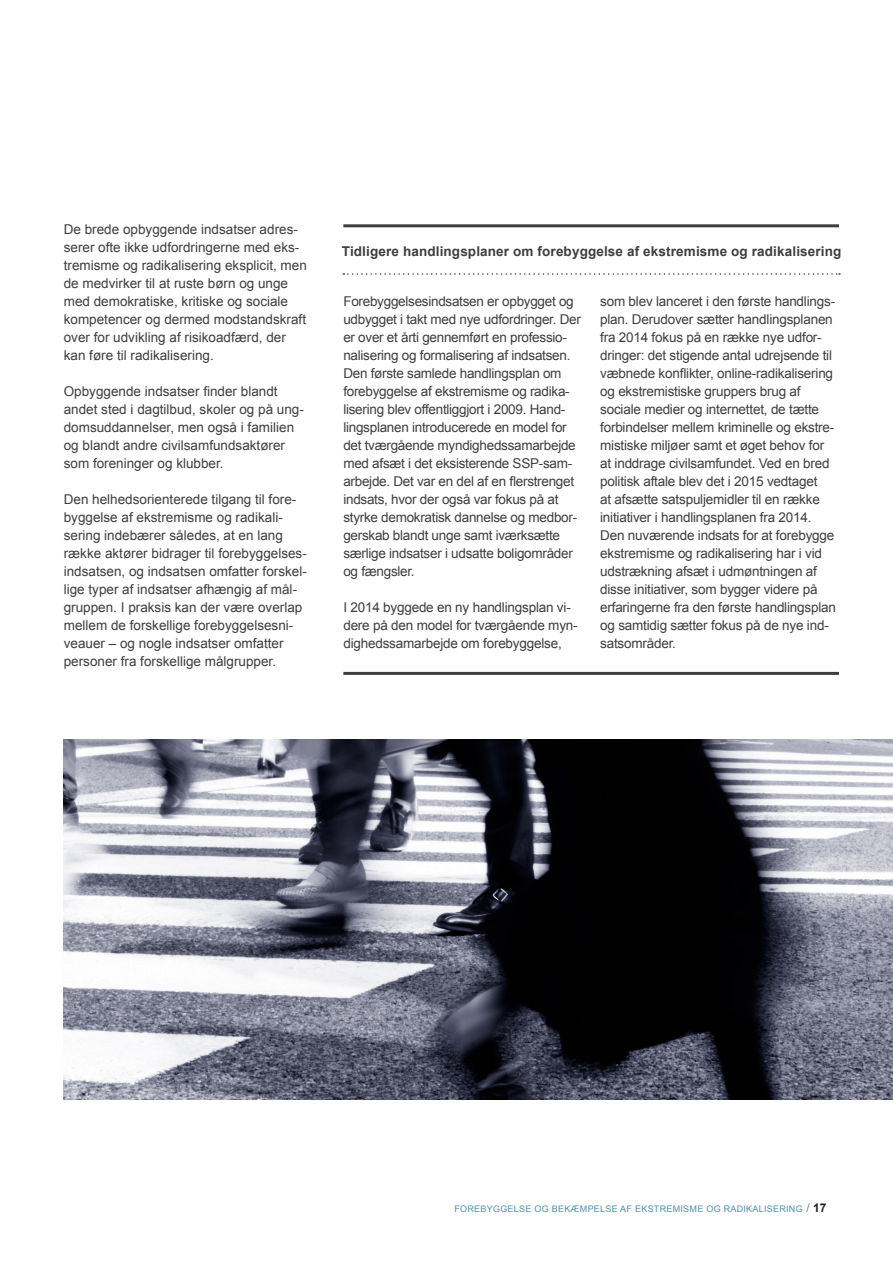
<style>
.page{position:relative;width:893px;height:1263px;background:#fff}
.page>*{position:absolute;margin:0;border:0;box-sizing:border-box;transform-origin:0 0}
.t1{font:13.5px/18px "Arial";letter-spacing:-.015em;color:#3e3e3f}
.Heading_2{font:700 13.5px "Arial";letter-spacing:.01em;color:#3e3e3f}
.t2{font:9px "Arial";letter-spacing:.03em;color:#4f8fac}
.s1{font-size:12px}
.s2{font-weight:700;font-size:12px;color:#231f20}
</style>
<div class="page">
<hr style="left:343px;top:224px;width:496px;height:3px;background:#3e3e3f">
<svg style="left:343px;top:273px;width:497px;height:2px"></svg>
<hr style="left:343px;top:672px;width:496px;height:3px;background:#3e3e3f">
<img style="left:64px;top:739px;width:829px;height:360px">
<p class="t1" style="left:64px;top:220px;width:245px">De brede opbyggende indsatser adres&shy;serer ofte ikke udfordringerne med eks&shy;tremisme og radikalisering eksplicit, men de medvirker til at ruste børn og unge med demokratiske, kritiske og sociale kompetencer og dermed modstandskraft over for udvikling af risikoadfærd, der kan føre til radikalisering.</p>
<p class="t1" style="left:64px;top:382px;width:242px">Opbyggende indsatser finder blandt andet sted i dagtilbud, skoler og på ung&shy;domsuddannelser, men også i familien og blandt andre civilsamfundsaktører som foreninger og klubber.</p>
<p class="t1" style="left:64px;top:490px;width:245px">Den helhedsorienterede tilgang til fore&shy;byggelse af ekstremisme og radikali&shy;sering indebærer således, at en lang række aktører bidrager til forebyggelses&shy;indsatsen, og indsatsen omfatter forskel&shy;lige typer af indsatser afhængig af mål&shy;gruppen. I praksis kan der være overlap mellem de forskellige forebyggelsesni&shy;veauer – og nogle indsatser omfatter personer fra forskellige målgrupper.</p>
<p class="Heading_2" style="left:342px;top:242px;width:501px">Tidligere handlingsplaner om forebyggelse af ekstremisme og radikalisering</p>
<p class="t1" style="left:343px;top:292px;width:239px">Forebyggelsesindsatsen er opbygget og udbygget i takt med nye udfordringer. Der er over et årti gennemført en professio&shy;nalisering og formalisering af indsatsen.<br>Den første samlede handlingsplan om forebyggelse af ekstremisme og radika&shy;lisering blev offentliggjort i 2009. Hand&shy;lingsplanen introducerede en model for det tværgående myndighedssamarbejde med afsæt i det eksisterende SSP-sam&shy;arbejde. Det var en del af en flerstrenget indsats, hvor der også var fokus på at styrke demokratisk dannelse og medbor&shy;gerskab blandt unge samt iværksætte særlige indsatser i udsatte boligområder og fængsler.</p>
<p class="t1" style="left:343px;top:598px;width:236px">I 2014 byggede en ny handlingsplan vi&shy;dere på den model for tværgående myn&shy;dighedssamarbejde om forebyggelse,</p>
<p class="t1" style="left:600px;top:292px;width:237px">som blev lanceret i den første handlings&shy;plan. Derudover sætter handlingsplanen fra 2014 fokus på en række nye udfor&shy;dringer: det stigende antal udrejsende til væbnede konflikter, online-radikalisering og ekstremistiske gruppers brug af sociale medier og internettet, de tætte forbindelser mellem kriminelle og ekstre&shy;mistiske miljøer samt et øget behov for at inddrage civilsamfundet. Ved en bred politisk aftale blev det i 2015 vedtaget<br>at afsætte satspuljemidler til en række initiativer i handlingsplanen fra 2014.<br>Den nuværende indsats for at forebygge ekstremisme og radikalisering har i vid udstrækning afsæt i udmøntningen af disse initiativer, som bygger videre på erfaringerne fra den første handlingsplan og samtidig sætter fokus på de nye ind&shy;satsområder.</p>
<p class="t2" style="left:454px;top:1203px;width:373px">FOREBYGGELSE OG BEKÆMPELSE AF EKSTREMISME OG RADIKALISERING <span class="s1">/</span> <span class="s2">17</span></p>
</div>
